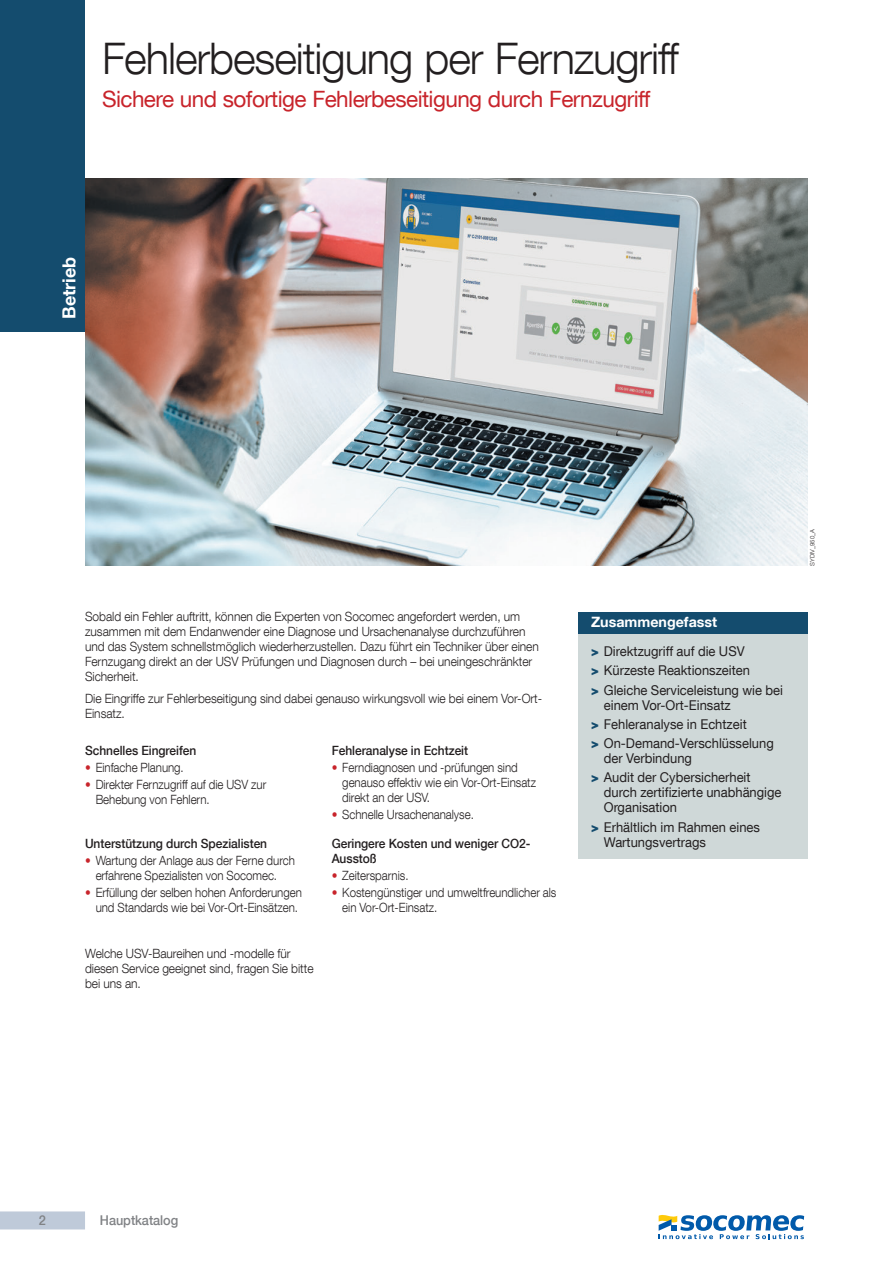
<style>
.page{position:relative;width:893px;height:1263px;background:#fff}
.page>*{position:absolute;margin:0;border:0;box-sizing:border-box;transform-origin:0 0}
.t1{font:300 43.5px "Helvetica Neue LT Com";letter-spacing:-.025em;color:#231f20}
.t2{font:22.5px "Helvetica Neue LT Com";letter-spacing:-.025em;color:#c8242b}
.t3{font:700 18px "Helvetica Neue LT Com";color:#fff}
.t4{font:700 14.25px "Helvetica Neue LT Com";color:#fff}
.t5{font:13.5px/19.2px "Helvetica Neue LT Com";color:#231f20;scale:.96 1}
.t6{font:500 13.5px "Helvetica Neue LT Com";letter-spacing:-.005em;color:#808285;scale:.94 1}
.t7{font:300 12.75px/15px "Helvetica Neue LT Com";letter-spacing:-.005em;color:#231f20;scale:.94 1}
.t8{font:300 12.75px/15px "Helvetica Neue LT Com";letter-spacing:-.005em;color:#231f20;scale:.9 1}
.t9{font:500 12.75px/15px "Helvetica Neue LT Com";letter-spacing:-.005em;color:#231f20;scale:.94 1}
.t10{font:300 6px "Helvetica Neue LT Com";color:#231f20}
.s1{color:#c8242b}
.s2{font-weight:900;color:#144c6e}
</style>
<div class="page">
<div style="left:0;top:0;width:85px;height:332px;background:#144c6e"></div>
<div style="left:578px;top:634px;width:230px;height:225px;background:#cfd8d8"></div>
<div style="left:578px;top:612px;width:230px;height:22px;background:#144c6e"></div>
<img style="left:85px;top:179px;width:723px;height:387px">
<div style="left:0;top:1211px;width:85px;height:18px;background:#bfcad9"></div>
<svg style="left:659px;top:1215px;width:145px;height:24px"></svg>
<h1 class="t1" style="left:102px;top:32px;width:578px">Fehlerbeseitigung per Fernzugriff</h1>
<h2 class="t2" style="left:102px;top:85px;width:550px">Sichere und sofortige Fehlerbeseitigung durch Fernzugriff</h2>
<h3 class="t3" style="left:58px;top:319px;width:64px;rotate:-90deg">Betrieb</h3>
<p class="t7" style="left:85px;top:609px;width:484px">Sobald ein Fehler auftritt, können die Experten von Socomec angefordert werden, um zusammen mit dem Endanwender eine Diagnose und Ursachenanalyse durchzuführen und das System schnellstmöglich wiederherzustellen. Dazu führt ein Techniker über einen Fernzugang direkt an der USV Prüfungen und Diagnosen durch – bei uneingeschränkter Sicherheit.</p>
<p class="t7" style="left:85px;top:690px;width:488px">Die Eingriffe zur Fehlerbeseitigung sind dabei genauso wirkungsvoll wie bei einem Vor-Ort-<br>Einsatz.</p>
<p class="t9" style="left:85px;top:742px;width:120px">Schnelles Eingreifen</p>
<p class="t8" style="left:85px;top:759px;width:111px"><span class="s1">•</span> Einfache Planung.</p>
<p class="t8" style="left:96px;top:776px;width:191px;text-indent:-11px"><span class="s1">•</span> Direkter Fernzugriff auf die USV zur<br>Behebung von Fehlern.</p>
<p class="t9" style="left:85px;top:836px;width:195px">Unterstützung durch Spezialisten</p>
<p class="t8" style="left:85px;top:853px;width:235px;text-align:center"><span class="s1">•</span> Wartung der Anlage aus der Ferne durch erfahrene Spezialisten von Socomec.</p>
<p class="t8" style="left:85px;top:885px;width:242px;text-align:center"><span class="s1">•</span> Erfüllung der selben hohen Anforderungen und Standards wie bei Vor-Ort-Einsätzen.</p>
<p class="t7" style="left:85px;top:945px;width:245px">Welche USV-Baureihen und -modelle für diesen Service geeignet sind, fragen Sie bitte bei uns an.</p>
<p class="t9" style="left:332px;top:742px;width:147px">Fehleranalyse in Echtzeit</p>
<p class="t8" style="left:342px;top:759px;width:217px;text-indent:-11px"><span class="s1">•</span> Ferndiagnosen und -prüfungen sind genauso effektiv wie ein Vor-Ort-Einsatz direkt an der USV.</p>
<p class="t8" style="left:332px;top:806px;width:160px"><span class="s1">•</span> Schnelle Ursachenanalyse.</p>
<p class="t9" style="left:332px;top:836px;width:213px">Geringere Kosten und weniger CO2-<br>Ausstoß</p>
<p class="t8" style="left:332px;top:868px;width:87px"><span class="s1">•</span> Zeitersparnis.</p>
<p class="t8" style="left:342px;top:885px;width:239px;text-indent:-11px"><span class="s1">•</span> Kostengünstiger und umweltfreundlicher als ein Vor-Ort-Einsatz.</p>
<p class="t4" style="left:591px;top:612px;width:128px">Zusammengefasst</p>
<p class="t5" style="left:591px;top:641px;width:201px"><span class="s2">&gt;</span> Direktzugriff auf die USV<br><span class="s2">&gt;</span> Kürzeste Reaktionszeiten<br><span class="s2">&gt;</span> Gleiche Serviceleistung wie bei</p>
<p class="t5" style="left:591px;top:695px;width:192px;text-indent:13px">einem Vor-Ort-Einsatz<br><span class="s2">&gt;</span> Fehleranalyse in Echtzeit<br><span class="s2">&gt;</span> On-Demand-Verschlüsselung</p>
<p class="t5" style="left:591px;top:748px;width:168px;text-indent:13px">der Verbindung<br><span class="s2">&gt;</span> Audit der Cybersicherheit</p>
<p class="t5" style="left:604px;top:785px;width:187px;line-height:15px">durch zertifizierte unabhängige<br>Organisation</p>
<p class="t5" style="left:604px;top:819px;width:164px;line-height:15px;text-indent:-13px"><span class="s2">&gt;</span> Erhältlich im Rahmen eines<br>Wartungsvertrags</p>
<p class="t10" style="left:808px;top:566px;width:38px;rotate:-90deg">SYDIV_950_A</p>
<p class="t6" style="left:39px;top:1212px;width:9px">2</p>
<p class="t6" style="left:100px;top:1212px;width:85px">Hauptkatalog</p>
</div>
